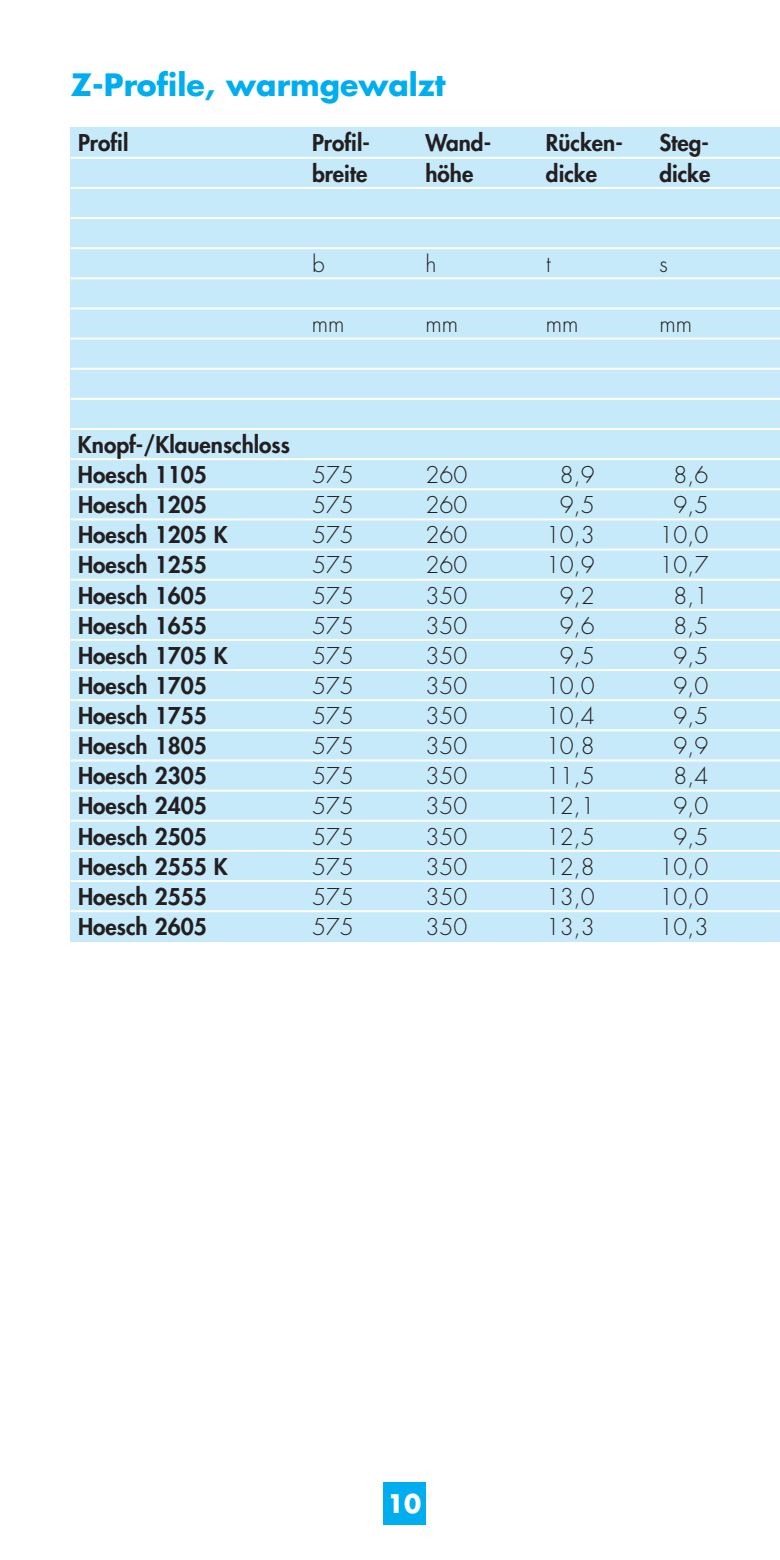
<style>
.page{position:relative;width:780px;height:1560px;background:#fff}
.page>*{position:absolute;margin:0;border:0;box-sizing:border-box;transform-origin:0 0}
.t1{font:30px "Futura Bold OV IRGTSB";color:#00aeef}
.t2{font:25px "Futura Bold OV IRGTSB";color:#fff}
.t3{font:22.5px/30px "Futura Heavy OV JRGTSB";color:#231f20}
.t4{font:300 22.5px "Futura";color:#231f20}
</style>
<div class="page">
<div style="left:383px;top:1481px;width:42px;height:43px;background:#00aeef"></div>
<div style="left:71px;top:128px;width:709px;height:813px;background:#c6eafa"></div>
<hr style="left:71px;top:157px;width:709px;height:2px;background:#fff">
<hr style="left:71px;top:187px;width:709px;height:2px;background:#fff">
<hr style="left:71px;top:217px;width:709px;height:2px;background:#fff">
<hr style="left:71px;top:247px;width:709px;height:2px;background:#fff">
<hr style="left:71px;top:277px;width:709px;height:2px;background:#fff">
<hr style="left:71px;top:307px;width:709px;height:2px;background:#fff">
<hr style="left:71px;top:337px;width:709px;height:2px;background:#fff">
<hr style="left:71px;top:368px;width:709px;height:2px;background:#fff">
<hr style="left:71px;top:398px;width:709px;height:2px;background:#fff">
<hr style="left:71px;top:428px;width:709px;height:2px;background:#fff">
<hr style="left:71px;top:458px;width:709px;height:2px;background:#fff">
<hr style="left:71px;top:488px;width:709px;height:2px;background:#fff">
<hr style="left:71px;top:518px;width:709px;height:2px;background:#fff">
<hr style="left:71px;top:548px;width:709px;height:2px;background:#fff">
<hr style="left:71px;top:578px;width:709px;height:2px;background:#fff">
<hr style="left:71px;top:608px;width:709px;height:2px;background:#fff">
<hr style="left:71px;top:639px;width:709px;height:2px;background:#fff">
<hr style="left:71px;top:669px;width:709px;height:2px;background:#fff">
<hr style="left:71px;top:699px;width:709px;height:2px;background:#fff">
<hr style="left:71px;top:729px;width:709px;height:2px;background:#fff">
<hr style="left:71px;top:759px;width:709px;height:2px;background:#fff">
<hr style="left:71px;top:789px;width:709px;height:2px;background:#fff">
<hr style="left:71px;top:819px;width:709px;height:2px;background:#fff">
<hr style="left:71px;top:849px;width:709px;height:2px;background:#fff">
<hr style="left:71px;top:880px;width:709px;height:2px;background:#fff">
<hr style="left:71px;top:910px;width:709px;height:2px;background:#fff">
<h1 class="t1" style="left:71px;top:73px;width:376px">Z-Profile, warmgewalzt</h1>
<p class="t3" style="left:78px;top:129px;width:52px">Profil</p>
<p class="t3" style="left:312px;top:129px;width:59px">Profil-</p>
<p class="t3" style="left:425px;top:129px;width:67px">Wand-</p>
<p class="t3" style="left:546px;top:129px;width:78px">Rücken-</p>
<p class="t3" style="left:659px;top:129px;width:51px">Steg-</p>
<p class="t3" style="left:312px;top:159px;width:57px">breite</p>
<p class="t3" style="left:425px;top:159px;width:49px">höhe</p>
<p class="t3" style="left:546px;top:159px;width:52px">dicke</p>
<p class="t3" style="left:659px;top:159px;width:52px">dicke</p>
<p class="t4" style="left:312px;top:251px;width:14px">b</p>
<p class="t4" style="left:425px;top:251px;width:13px">h</p>
<p class="t4" style="left:546px;top:251px;width:6px">t</p>
<p class="t4" style="left:659px;top:251px;width:10px">s</p>
<p class="t4" style="left:312px;top:311px;width:34px">mm</p>
<p class="t4" style="left:425px;top:311px;width:34px">mm</p>
<p class="t4" style="left:546px;top:311px;width:34px">mm</p>
<p class="t4" style="left:659px;top:311px;width:34px">mm</p>
<p class="t3" style="left:78px;top:431px;width:213px">Knopf-/Klauenschloss<br>Hoesch 1105</p>
<p class="t4" style="left:312px;top:462px;width:43px">575</p>
<p class="t4" style="left:425px;top:462px;width:43px">260</p>
<p class="t4" style="left:560px;top:462px;width:36px">8,9</p>
<p class="t4" style="left:673px;top:462px;width:36px">8,6</p>
<p class="t3" style="left:78px;top:491px;width:130px">Hoesch 1205</p>
<p class="t4" style="left:312px;top:492px;width:43px">575</p>
<p class="t4" style="left:425px;top:492px;width:43px">260</p>
<p class="t4" style="left:560px;top:492px;width:36px">9,5</p>
<p class="t4" style="left:673px;top:492px;width:36px">9,5</p>
<p class="t3" style="left:78px;top:521px;width:151px">Hoesch 1205 K</p>
<p class="t4" style="left:312px;top:522px;width:43px">575</p>
<p class="t4" style="left:425px;top:522px;width:43px">260</p>
<p class="t4" style="left:546px;top:522px;width:50px">10,3</p>
<p class="t4" style="left:659px;top:522px;width:50px">10,0</p>
<p class="t3" style="left:78px;top:551px;width:130px">Hoesch 1255</p>
<p class="t4" style="left:312px;top:552px;width:43px">575</p>
<p class="t4" style="left:425px;top:552px;width:43px">260</p>
<p class="t4" style="left:546px;top:552px;width:50px">10,9</p>
<p class="t4" style="left:659px;top:552px;width:50px">10,7</p>
<p class="t3" style="left:78px;top:581px;width:130px">Hoesch 1605</p>
<p class="t4" style="left:312px;top:582px;width:43px">575</p>
<p class="t4" style="left:425px;top:582px;width:43px">350</p>
<p class="t4" style="left:560px;top:582px;width:36px">9,2</p>
<p class="t4" style="left:673px;top:582px;width:36px">8,1</p>
<p class="t3" style="left:78px;top:611px;width:130px">Hoesch 1655</p>
<p class="t4" style="left:312px;top:612px;width:43px">575</p>
<p class="t4" style="left:425px;top:612px;width:43px">350</p>
<p class="t4" style="left:560px;top:612px;width:36px">9,6</p>
<p class="t4" style="left:673px;top:612px;width:36px">8,5</p>
<p class="t3" style="left:78px;top:641px;width:151px">Hoesch 1705 K</p>
<p class="t4" style="left:312px;top:642px;width:43px">575</p>
<p class="t4" style="left:425px;top:642px;width:43px">350</p>
<p class="t4" style="left:560px;top:642px;width:36px">9,5</p>
<p class="t4" style="left:673px;top:642px;width:36px">9,5</p>
<p class="t3" style="left:78px;top:671px;width:130px">Hoesch 1705</p>
<p class="t4" style="left:312px;top:673px;width:43px">575</p>
<p class="t4" style="left:425px;top:673px;width:43px">350</p>
<p class="t4" style="left:546px;top:673px;width:50px">10,0</p>
<p class="t4" style="left:673px;top:673px;width:36px">9,0</p>
<p class="t3" style="left:78px;top:702px;width:130px">Hoesch 1755</p>
<p class="t4" style="left:312px;top:703px;width:43px">575</p>
<p class="t4" style="left:425px;top:703px;width:43px">350</p>
<p class="t4" style="left:546px;top:703px;width:50px">10,4</p>
<p class="t4" style="left:673px;top:703px;width:36px">9,5</p>
<p class="t3" style="left:78px;top:732px;width:130px">Hoesch 1805</p>
<p class="t4" style="left:312px;top:733px;width:43px">575</p>
<p class="t4" style="left:425px;top:733px;width:43px">350</p>
<p class="t4" style="left:546px;top:733px;width:50px">10,8</p>
<p class="t4" style="left:673px;top:733px;width:36px">9,9</p>
<p class="t3" style="left:78px;top:762px;width:130px">Hoesch 2305</p>
<p class="t4" style="left:312px;top:763px;width:43px">575</p>
<p class="t4" style="left:425px;top:763px;width:43px">350</p>
<p class="t4" style="left:546px;top:763px;width:50px">11,5</p>
<p class="t4" style="left:673px;top:763px;width:36px">8,4</p>
<p class="t3" style="left:78px;top:792px;width:130px">Hoesch 2405</p>
<p class="t4" style="left:312px;top:793px;width:43px">575</p>
<p class="t4" style="left:425px;top:793px;width:43px">350</p>
<p class="t4" style="left:546px;top:793px;width:50px">12,1</p>
<p class="t4" style="left:673px;top:793px;width:36px">9,0</p>
<p class="t3" style="left:78px;top:822px;width:130px">Hoesch 2505</p>
<p class="t4" style="left:312px;top:823px;width:43px">575</p>
<p class="t4" style="left:425px;top:823px;width:43px">350</p>
<p class="t4" style="left:546px;top:823px;width:50px">12,5</p>
<p class="t4" style="left:673px;top:823px;width:36px">9,5</p>
<p class="t3" style="left:78px;top:852px;width:151px">Hoesch 2555 K</p>
<p class="t4" style="left:312px;top:853px;width:43px">575</p>
<p class="t4" style="left:425px;top:853px;width:43px">350</p>
<p class="t4" style="left:546px;top:853px;width:50px">12,8</p>
<p class="t4" style="left:659px;top:853px;width:50px">10,0</p>
<p class="t3" style="left:78px;top:882px;width:130px">Hoesch 2555</p>
<p class="t4" style="left:312px;top:883px;width:43px">575</p>
<p class="t4" style="left:425px;top:883px;width:43px">350</p>
<p class="t4" style="left:546px;top:883px;width:50px">13,0</p>
<p class="t4" style="left:659px;top:883px;width:50px">10,0</p>
<p class="t3" style="left:78px;top:912px;width:130px">Hoesch 2605</p>
<p class="t4" style="left:312px;top:914px;width:43px">575</p>
<p class="t4" style="left:425px;top:914px;width:43px">350</p>
<p class="t4" style="left:546px;top:914px;width:50px">13,3</p>
<p class="t4" style="left:659px;top:914px;width:50px">10,3</p>
<p class="t2" style="left:387px;top:1493px;width:36px">10</p>
</div>
